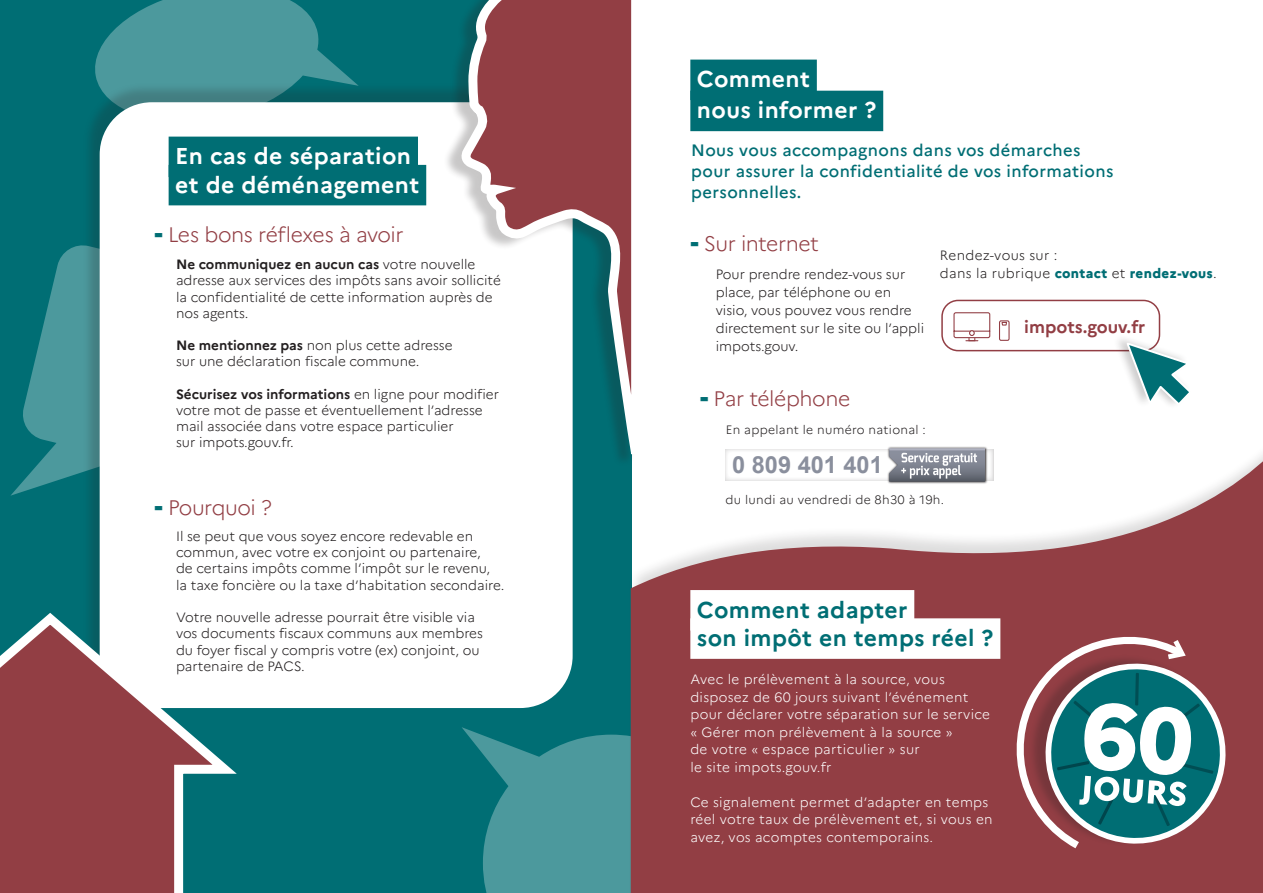
<style>
.page{position:relative;width:1263px;height:893px;background:#fff}
.page>*{position:absolute;margin:0;border:0;box-sizing:border-box;transform-origin:0 0}
.t1{font:700 23.55px "Arial";color:#8a8f9d}
.t2{font:700 22.95px/28.3px "Marianne";letter-spacing:.02em;color:#fff}
.t3{font:700 22.95px/28.3px "Marianne";letter-spacing:.02em;color:#006e74}
.t4{font:300 21px "Marianne";letter-spacing:-.025em;color:#923e44}
.t5{font:700 17.4px "Marianne";color:#923e44}
.t6{font:500 16.5px/21px "Marianne";letter-spacing:.025em;color:#006e74}
.t7{font:300 13.5px/16.2px "Marianne";color:#231f20}
.t8{font:300 13.5px/17.5px "Marianne";letter-spacing:.025em;color:#fff}
.t9{font:800 13.5px "Marianne";letter-spacing:.025em;color:#006e74}
.t10{font:300 13.5px "Marianne";letter-spacing:.025em;color:#231f20}
.t11{font:300 12.15px "Marianne";letter-spacing:.025em;color:#231f20}
.s1{font-weight:800;font-size:27px;color:#006e74}
.s2{font-weight:700}
.s3{font-weight:300;color:#231f20}
</style>
<div class="page">
<div style="left:0;top:0;width:631px;height:893px;background:#006e74"></div>
<svg style="left:11px;top:245px;width:71px;height:251px;fill:#4c999d"></svg>
<svg style="left:462px;top:727px;width:166px;height:166px"></svg>
<svg style="left:95px;top:0;width:259px;height:82px"></svg>
<div style="left:628px;top:421px;width:635px;height:472px;background:#fff"></div>
<svg style="left:631px;top:449px;width:632px;height:444px;fill:#923e44"></svg>
<svg style="left:1005px;top:625px;width:224px;height:230px"></svg>
<div style="left:690px;top:590px;width:224px;height:41px;background:#fff"></div>
<div style="left:690px;top:618px;width:310px;height:41px;background:#fff"></div>
<div style="left:82px;top:82px;width:490px;height:622px;background:#231f20;opacity:.22"></div>
<div style="left:100px;top:102px;width:473px;height:606px;background:#fff;border-radius:52px"></div>
<div style="left:169px;top:137px;width:249px;height:40px;background:#006e74"></div>
<div style="left:169px;top:165px;width:257px;height:40px;background:#006e74"></div>
<div style="left:690px;top:60px;width:127px;height:40px;background:#006e74"></div>
<div style="left:690px;top:91px;width:193px;height:40px;background:#006e74"></div>
<div style="left:725px;top:449px;width:268px;height:32px;background:#fff"></div>
<img style="left:886px;top:446px;width:102px;height:39px">
<svg style="left:889px;top:448px;width:96px;height:34px;background:#9396a1"></svg>
<div style="left:941px;top:300px;width:219px;height:51px;border:2px solid #923e44;border-radius:16px"></div>
<svg style="left:953px;top:312px;width:38px;height:29px"></svg>
<div style="left:999px;top:320px;width:10px;height:21px;border:1px solid #923e44;border-radius:2px"></div>
<svg style="left:1001px;top:321px;width:6px;height:5px"></svg>
<div style="left:1113px;top:334px;width:78px;height:76px;background:#231f20;opacity:.22"></div>
<svg style="left:1127px;top:343px;width:64px;height:62px"></svg>
<div style="left:443px;top:0;width:193px;height:466px;background:#231f20;opacity:.25"></div>
<svg style="left:452px;top:0;width:195px;height:563px"></svg>
<svg style="left:0;top:607px;width:237px;height:286px"></svg>
<p class="t2" style="left:175px;top:142px;width:245px">En cas de séparation et de déménagement</p>
<p class="t4" style="left:154px;top:222px;width:251px"><span class="s1">-</span> Les bons réflexes à avoir</p>
<p class="t7" style="left:176px;top:256px;width:326px"><span class="s2">Ne communiquez en aucun cas</span> votre nouvelle adresse aux services des impôts sans avoir sollicité la confidentialité de cette information auprès de nos agents.</p>
<p class="t7" style="left:176px;top:337px;width:278px"><span class="s2">Ne mentionnez pas</span> non plus cette adresse sur une déclaration fiscale commune.</p>
<p class="t7" style="left:176px;top:386px;width:325px"><span class="s2">Sécurisez vos informations</span> en ligne pour modifier votre mot de passe et éventuellement l’adresse mail associée dans votre espace particulier</p>
<p class="t7" style="left:176px;top:434px;width:119px">sur impots.gouv.fr.</p>
<p class="t4" style="left:154px;top:494px;width:119px"><span class="s1">-</span> Pourquoi ?</p>
<p class="t7" style="left:176px;top:528px;width:330px">Il se peut que vous soyez encore redevable en commun, avec votre ex conjoint ou partenaire,<br>de certains impôts comme l’impôt sur le revenu, la taxe foncière ou la taxe d’habitation secondaire.</p>
<p class="t7" style="left:176px;top:609px;width:308px">Votre nouvelle adresse pourrait être visible via vos documents fiscaux communs aux membres du foyer fiscal y compris votre (ex) conjoint, ou partenaire de PACS.</p>
<p class="t2" style="left:697px;top:65px;width:114px">Comment</p>
<p class="t2" style="left:697px;top:96px;width:181px">nous informer ?</p>
<p class="t6" style="left:691px;top:140px;width:424px">Nous vous accompagnons dans vos démarches pour assurer la confidentialité de vos informations personnelles.</p>
<p class="t4" style="left:690px;top:230px;width:130px"><span class="s1">-</span> Sur internet</p>
<p class="t7" style="left:716px;top:265px;width:210px;line-height:18px">Pour prendre rendez-vous sur place, par téléphone ou en visio, vous pouvez vous rendre directement sur le site ou l’appli impots.gouv.</p>
<p class="t10" style="left:940px;top:247px;width:119px">Rendez-vous sur :</p>
<p class="t9" style="left:940px;top:265px;width:278px"><span class="s3">dans la rubrique</span> contact <span class="s3">et</span> rendez-vous<span class="s3">.</span></p>
<p class="t5" style="left:1024px;top:316px;width:123px">impots.gouv.fr</p>
<p class="t4" style="left:700px;top:386px;width:152px"><span class="s1">-</span> Par téléphone</p>
<p class="t11" style="left:726px;top:422px;width:201px">En appelant le numéro national :</p>
<p class="t1" style="left:732px;top:449px;width:152px">0 809 401 401</p>
<p class="t11" style="left:725px;top:492px;width:220px">du lundi au vendredi de 8h30 à 19h.</p>
<p class="t3" style="left:697px;top:595px;width:298px">Comment adapter<br>son impôt en temps réel ?</p>
<p class="t8" style="left:690px;top:670px;width:301px">Avec le prélèvement à la source, vous disposez de 60 jours suivant l’événement pour déclarer votre séparation sur le service « Gérer mon prélèvement à la source »<br>de votre « espace particulier » sur<br>le site impots.gouv.fr</p>
<p class="t8" style="left:690px;top:793px;width:304px">Ce signalement permet d’adapter en temps réel votre taux de prélèvement et, si vous en avez, vos acomptes contemporains.</p>
</div>
